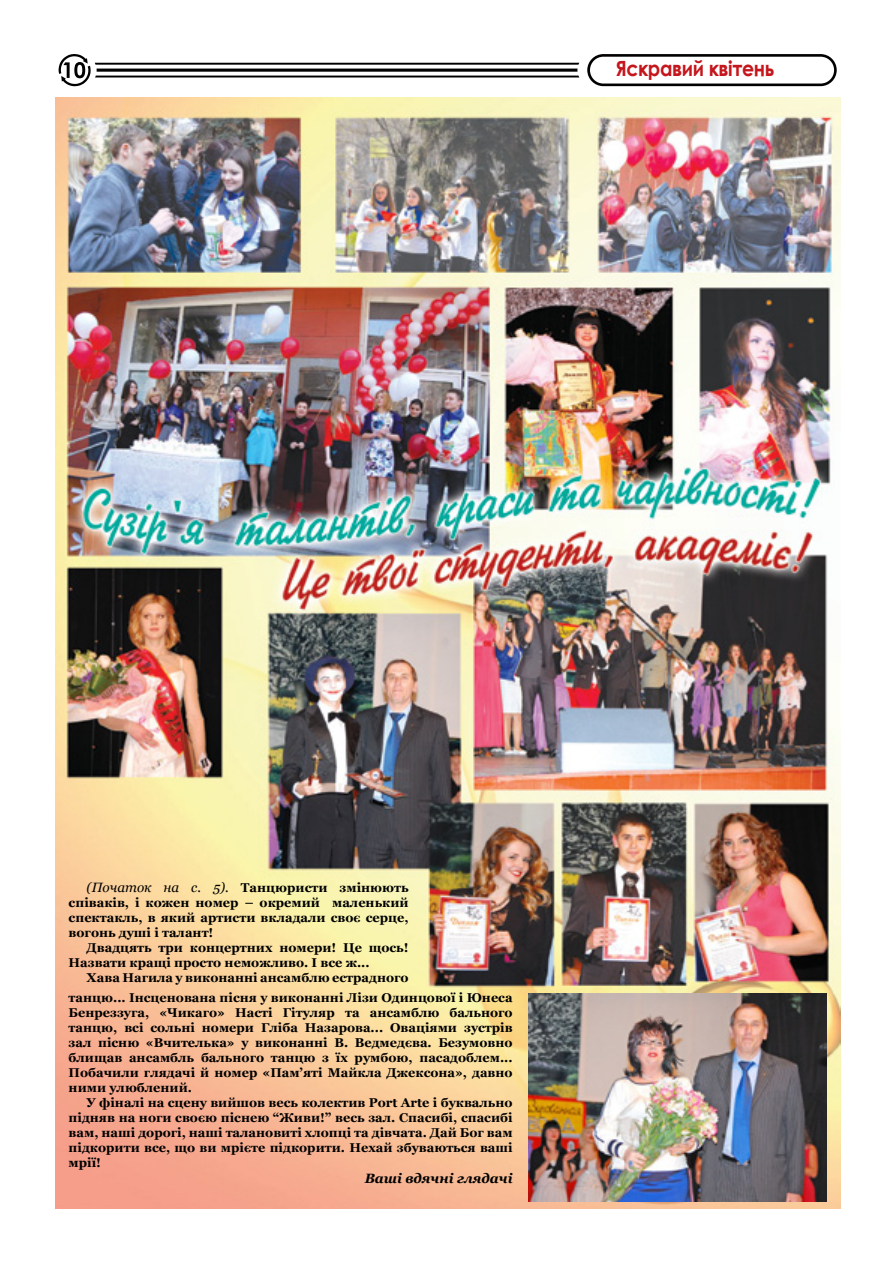
<style>
.page{position:relative;width:893px;height:1263px;background:#fff}
.page>*{position:absolute;margin:0;border:0;box-sizing:border-box;transform-origin:0 0}
.t1{font:700 21px "Century Gothic";letter-spacing:-.02em;color:#c4161c;scale:.9 1}
.t2{font:italic 700 13.5px "Georgia";color:#000}
.t3{font:700 12.75px/15px "Georgia";color:#000;text-align:justify}
.s1{font-weight:400;font-style:italic;font-size:13.5px}
</style>
<div class="page">
<img style="left:55px;top:97px;width:785px;height:1112px">
<svg style="left:587px;top:54px;width:250px;height:32px"></svg>
<svg style="left:59px;top:54px;width:520px;height:32px"></svg>
<img style="left:528px;top:993px;width:298px;height:209px">
<h1 class="t1" style="left:616px;top:53px;width:178px">Яскравий квітень</h1>
<p class="t3" style="left:69px;top:880px;width:342px;text-indent:18px"><span class="s1">(Початок на с. 5).</span> Танцюристи змінюють співаків, і кожен номер – окремий маленький спектакль, в який артисти вкладали своє серце, вогонь душі і талант!</p>
<p class="t3" style="left:69px;top:940px;width:341px;text-indent:18px">Двадцять три концертних номери! Це щось!<br>Назвати кращі просто неможливо. І все ж...</p>
<p class="t3" style="left:69px;top:967px;width:445px;line-height:20px;text-indent:18px">Хава Нагила у виконанні ансамблю естрадного<br>танцю... Інсценована пісня у виконанні Лізи Одинцової і Юнеса</p>
<p class="t3" style="left:69px;top:1005px;width:446px">Бенреззуга, «Чикаго» Насті Гітуляр та ансамблю бального танцю, всі сольні номери Гліба Назарова... Оваціями зустрів зал пісню «Вчителька» у виконанні В. Ведмедєва. Безумовно блищав ансамбль бального танцю з їх румбою, пасадоблем...<br>Побачили глядачі й номер «Пам’яті Майкла Джексона», давно ними улюблений.</p>
<p class="t3" style="left:69px;top:1095px;width:446px;text-indent:18px">У фіналі на сцену вийшов весь колектив Port Arte і буквально підняв на ноги своєю піснею “Живи!” весь зал. Спасибі, спасибі вам, наші дорогі, наші талановиті хлопці та дівчата. Дай Бог вам підкорити все, що ви мрієте підкорити. Нехай збуваються ваші мрії!</p>
<p class="t2" style="left:365px;top:1171px;width:149px">Ваші вдячні глядачі</p>
</div>
